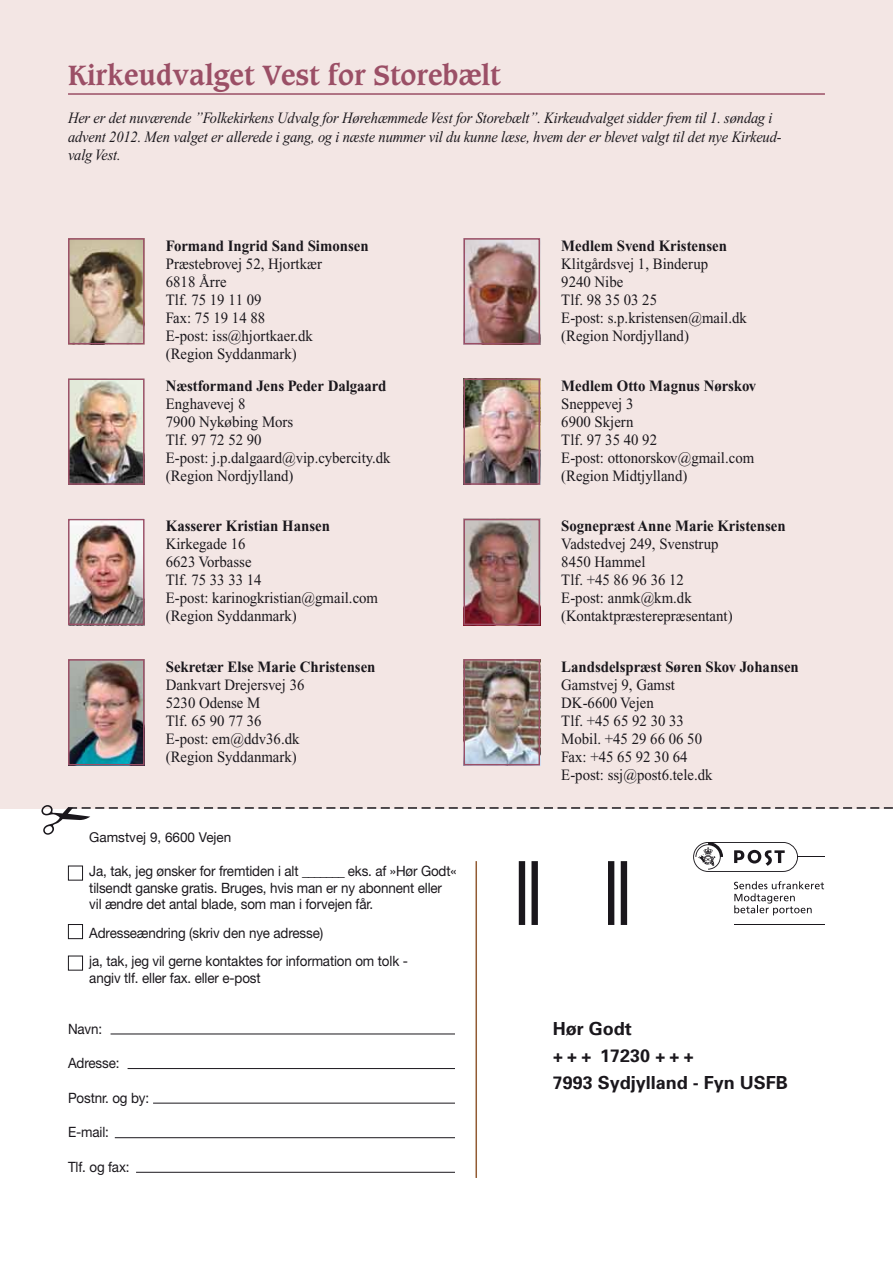
<style>
.page{position:relative;width:893px;height:1263px;background:#fff}
.page>*{position:absolute;margin:0;border:0;box-sizing:border-box;transform-origin:0 0}
.t1{font:700 27px "Caxton";color:#9b4f66}
.t2{font:700 18px/27px "Univers";color:#1a171c}
.t3{font:15.75px/18px "Times New Roman";color:#1a171c;scale:.94 1}
.t4{font:italic 15.75px/18.8px "Times New Roman";letter-spacing:-.01em;color:#1a171c;scale:.92 1}
.t5{font:700 15.75px "Times New Roman";color:#1a171c;scale:.94 1}
.t6{font:14.25px/16.5px "Helvetica Neue";letter-spacing:-.01em;color:#1a171c;scale:.94 1}
.t7{font:13.5px "Helvetica Neue";color:#1a171c}
</style>
<div class="page">
<div style="left:0;top:0;width:893px;height:809px;background:#f3e6e4"></div>
<hr style="left:892px;top:0;width:1px;height:1263px;background:#f3e6e4">
<div style="left:519px;top:861px;width:6px;height:64px;background:#1a171c"></div>
<div style="left:531px;top:861px;width:7px;height:64px;background:#1a171c"></div>
<div style="left:608px;top:861px;width:6px;height:64px;background:#1a171c"></div>
<div style="left:621px;top:861px;width:6px;height:64px;background:#1a171c"></div>
<svg style="left:734px;top:881px;width:90px;height:34px"></svg>
<hr style="left:734px;top:924px;width:91px;height:1px;background:#1a171c">
<svg style="left:693px;top:842px;width:132px;height:30px"></svg>
<svg style="left:41px;top:805px;width:852px;height:30px"></svg>
<hr style="left:111px;top:1033px;width:344px;height:1px;background:#1a171c">
<hr style="left:128px;top:1068px;width:327px;height:1px;background:#1a171c">
<hr style="left:153px;top:1103px;width:302px;height:1px;background:#1a171c">
<hr style="left:115px;top:1137px;width:340px;height:1px;background:#1a171c">
<hr style="left:136px;top:1172px;width:319px;height:1px;background:#1a171c">
<div style="left:68px;top:866px;width:15px;height:14px;border:1px solid #1a171c"></div>
<div style="left:68px;top:924px;width:15px;height:15px;border:1px solid #1a171c"></div>
<div style="left:68px;top:956px;width:15px;height:14px;border:1px solid #1a171c"></div>
<hr style="left:475px;top:861px;width:2px;height:317px;background:#925b33">
<hr style="left:68px;top:93px;width:757px;height:2px;background:#9b4f66">
<img style="left:71px;top:241px;width:71px;height:100px">
<div style="left:68px;top:238px;width:77px;height:106px;border:2px solid #9b4f66"></div>
<img style="left:466px;top:241px;width:71px;height:100px">
<div style="left:463px;top:238px;width:77px;height:106px;border:2px solid #9b4f66"></div>
<img style="left:466px;top:381px;width:71px;height:101px">
<div style="left:463px;top:378px;width:77px;height:107px;border:2px solid #9b4f66"></div>
<img style="left:71px;top:381px;width:71px;height:101px">
<div style="left:68px;top:378px;width:77px;height:107px;border:2px solid #9b4f66"></div>
<img style="left:71px;top:662px;width:71px;height:100px">
<div style="left:68px;top:659px;width:77px;height:106px;border:2px solid #9b4f66"></div>
<img style="left:466px;top:522px;width:71px;height:100px">
<div style="left:463px;top:519px;width:77px;height:106px;border:2px solid #9b4f66"></div>
<img style="left:71px;top:522px;width:71px;height:100px">
<div style="left:68px;top:519px;width:77px;height:106px;border:2px solid #9b4f66"></div>
<img style="left:466px;top:662px;width:71px;height:100px">
<div style="left:463px;top:659px;width:77px;height:106px;border:2px solid #9b4f66"></div>
<h1 class="t1" style="left:68px;top:58px;width:434px">Kirkeudvalget Vest for Storebælt</h1>
<p class="t4" style="left:68px;top:108px;width:777px">Her er det nuværende ”Folkekirkens Udvalg for Hørehæmmede Vest for Storebælt”. Kirkeudvalget sidder frem til 1. søndag i advent 2012. Men valget er allerede i gang, og i næste nummer vil du kunne læse, hvem der er blevet valgt til det nye Kirkeud&shy;valg Vest.</p>
<p class="t5" style="left:166px;top:237px;width:217px">Formand Ingrid Sand Simonsen</p>
<p class="t3" style="left:166px;top:254px;width:168px">Præstebrovej 52, Hjortkær<br>6818 Årre<br>Tlf. 75 19 11 09<br>Fax: 75 19 14 88<br>E-post: iss@hjortkaer.dk (Region Syddanmark)</p>
<p class="t5" style="left:166px;top:377px;width:236px">Næstformand Jens Peder Dalgaard</p>
<p class="t3" style="left:166px;top:395px;width:241px">Enghavevej 8<br>7900 Nykøbing Mors<br>Tlf. 97 72 52 90<br>E-post: j.p.dalgaard@vip.cybercity.dk (Region Nordjylland)</p>
<p class="t5" style="left:166px;top:517px;width:176px">Kasserer Kristian Hansen</p>
<p class="t3" style="left:166px;top:535px;width:227px">Kirkegade 16<br>6623 Vorbasse<br>Tlf. 75 33 33 14<br>E-post: karinogkristian@gmail.com (Region Syddanmark)</p>
<p class="t5" style="left:166px;top:658px;width:225px">Sekretær Else Marie Christensen</p>
<p class="t3" style="left:166px;top:675px;width:149px">Dankvart Drejersvej 36<br>5230 Odense M<br>Tlf. 65 90 77 36<br>E-post: em@ddv36.dk (Region Syddanmark)</p>
<p class="t7" style="left:89px;top:829px;width:144px">Gamstvej 9, 6600 Vejen</p>
<p class="t6" style="left:89px;top:862px;width:392px">Ja, tak, jeg ønsker for fremtiden i alt _______ eks. af »Hør Godt« tilsendt ganske gratis. Bruges, hvis man er ny abonnent eller vil ændre det antal blade, som man i forvejen får.</p>
<p class="t6" style="left:89px;top:918px;width:340px;line-height:28.5px">Adresseændring (skriv den nye adresse)<br>ja, tak, jeg vil gerne kontaktes for information om tolk -</p>
<p class="t6" style="left:89px;top:969px;width:184px">angiv tlf. eller fax. eller e-post</p>
<p class="t6" style="left:68px;top:1020px;width:38px">Navn:</p>
<p class="t6" style="left:68px;top:1055px;width:56px">Adresse:</p>
<p class="t6" style="left:68px;top:1089px;width:88px">Postnr. og by:</p>
<p class="t6" style="left:68px;top:1124px;width:45px">E-mail:</p>
<p class="t6" style="left:68px;top:1158px;width:67px">Tlf. og fax:</p>
<p class="t5" style="left:561px;top:237px;width:178px">Medlem Svend Kristensen</p>
<p class="t3" style="left:561px;top:254px;width:199px">Klitgårdsvej 1, Binderup<br>9240 Nibe<br>Tlf. 98 35 03 25<br>E-post: s.p.kristensen@mail.dk (Region Nordjylland)</p>
<p class="t5" style="left:561px;top:377px;width:209px">Medlem Otto Magnus Nørskov</p>
<p class="t3" style="left:561px;top:395px;width:207px">Sneppevej 3<br>6900 Skjern<br>Tlf. 97 35 40 92<br>E-post: ottonorskov@gmail.com (Region Midtjylland)</p>
<p class="t5" style="left:561px;top:517px;width:240px">Sognepræst Anne Marie Kristensen</p>
<p class="t3" style="left:561px;top:535px;width:184px">Vadstedvej 249, Svenstrup<br>8450 Hammel<br>Tlf. +45 86 96 36 12<br>E-post: anmk@km.dk (Kontaktpræsterepræsentant)</p>
<p class="t5" style="left:561px;top:658px;width:254px">Landsdelspræst Søren Skov Johansen</p>
<p class="t3" style="left:561px;top:675px;width:163px">Gamstvej 9, Gamst<br>DK-6600 Vejen<br>Tlf. +45 65 92 30 33<br>Mobil. +45 29 66 06 50<br>Fax: +45 65 92 30 64<br>E-post: ssj@post6.tele.dk</p>
<p class="t2" style="left:553px;top:1015px;width:237px">Hør Godt<br>+++ 17230 +++<br>7993 Sydjylland - Fyn USFB</p>
</div>
